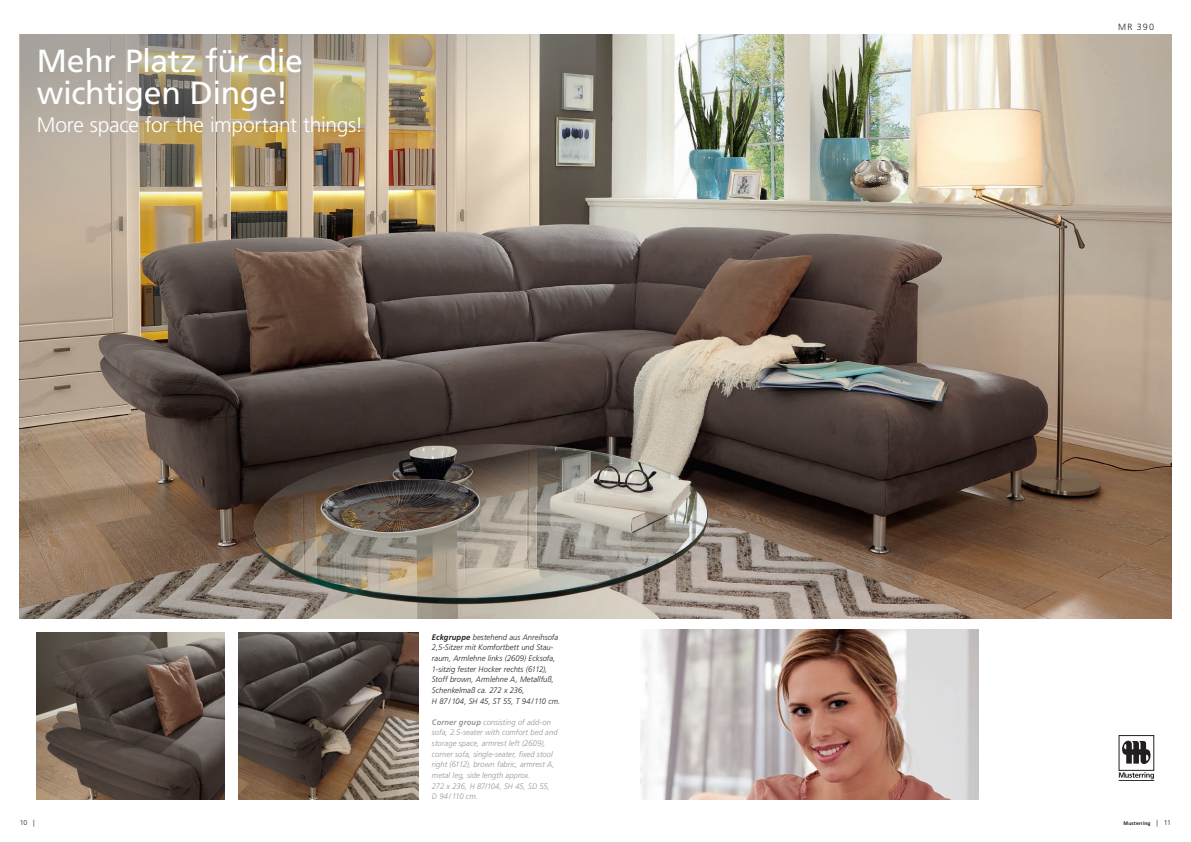
<style>
.page{position:relative;width:1191px;height:842px;background:#fff}
.page>*{position:absolute;margin:0;border:0;box-sizing:border-box;transform-origin:0 0}
.t1{font:32px/32px "Frutiger LT Std";letter-spacing:-.015em;color:#fff}
.t2{font:300 21px "Frutiger LT Std";letter-spacing:-.015em;color:#fff}
.t3{font:300 9px "Frutiger LT Std";color:#231f20}
.t4{font:italic 300 8px/10.6px "Frutiger LT Std";letter-spacing:.005em;color:#939598;scale:.95 1}
.t5{font:italic 300 8px/10.6px "Frutiger LT Std";letter-spacing:.005em;color:#231f20;scale:.95 1}
.t6{font:300 7px "Frutiger LT Std";color:#231f20}
.t7{font:700 5px "Frutiger LT Std";letter-spacing:.025em;color:#231f20}
.s1{font-weight:700}
.s2{font-weight:300;font-size:7px}
</style>
<div class="page">
<img style="left:641px;top:629px;width:337px;height:170px">
<img style="left:20px;top:34px;width:1151px;height:584px">
<img style="left:37px;top:633px;width:187px;height:166px">
<img style="left:238px;top:633px;width:180px;height:166px">
<img style="left:20px;top:34px;width:575px;height:234px">
<svg style="left:1118px;top:735px;width:36px;height:46px"></svg>
<h1 class="t1" style="left:37px;top:45px;width:268px">Mehr Platz für die wichtigen Dinge!</h1>
<h2 class="t2" style="left:37px;top:113px;width:328px">More space for the important things!</h2>
<p class="t5" style="left:432px;top:632px;width:137px"><span class="s1">Eckgruppe</span> bestehend aus Anreihsofa 2,5-Sitzer mit Komfortbett und Stau&shy;raum, Armlehne links (2609) Ecksofa, 1-sitzig fester Hocker rechts (6112), Stoff brown, Armlehne A, Metallfuß, Schenkelmaß ca. 272 x 236,<br>H 87/104, SH 45, ST 55, T 94/110 cm.</p>
<p class="t4" style="left:432px;top:717px;width:134px"><span class="s1">Corner group</span> consisting of add-on sofa, 2.5-seater with comfort bed and storage space, armrest left (2609), corner sofa, single-seater, fixed stool right (6112), brown fabric, armrest A, metal leg, side length approx.<br>272 x 236, H 87/104, SH 45, SD 55,<br>D 94/110 cm.</p>
<p class="t3" style="left:1118px;top:22px;width:37px">MR 390</p>
<p class="t6" style="left:20px;top:818px;width:16px">10 |</p>
<p class="t7" style="left:1123px;top:820px;width:49px">Musterring <span class="s2">| 11</span></p>
</div>
